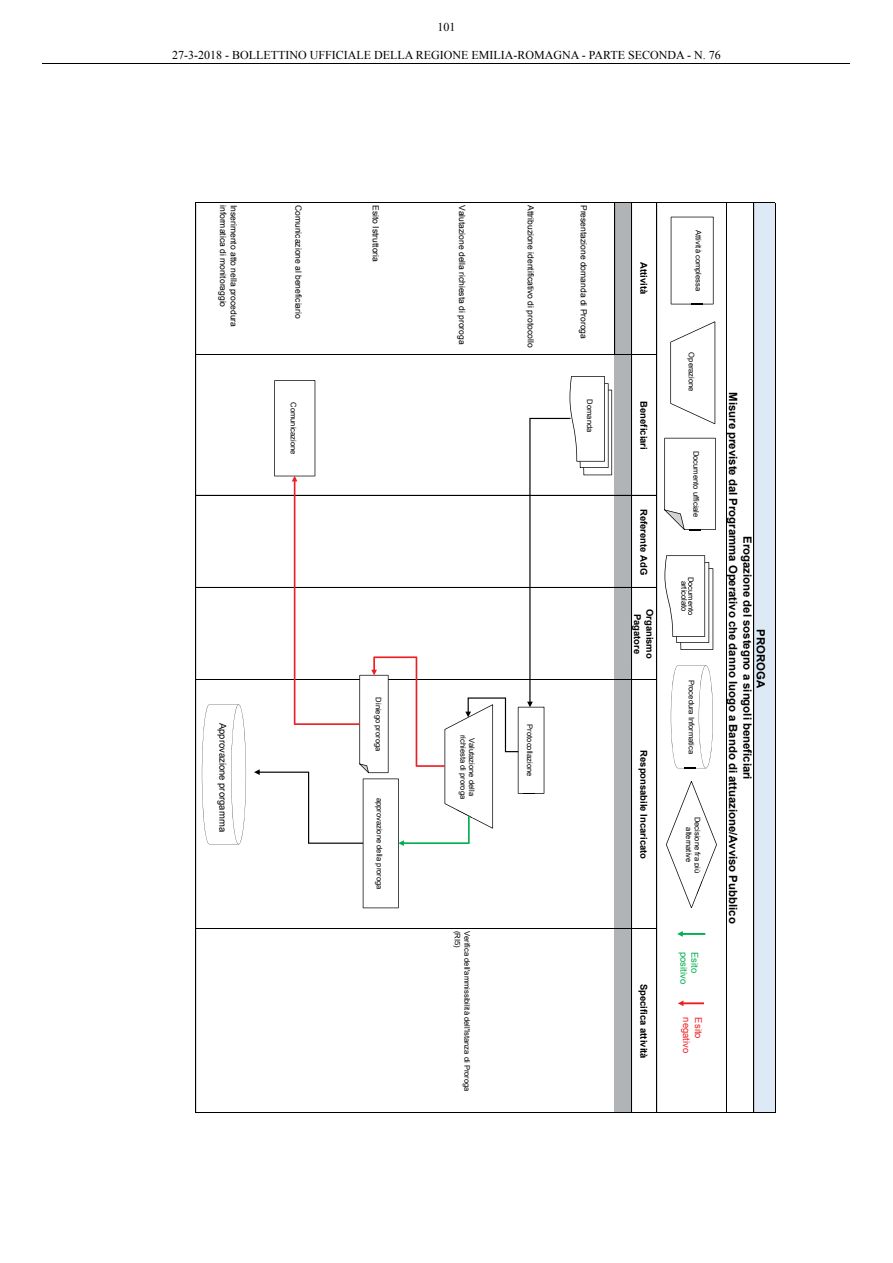
<style>
.page{position:relative;width:893px;height:1263px;background:#fff}
.page>*{position:absolute;margin:0;border:0;box-sizing:border-box;transform-origin:0 0}
.t1{font:12px "Times New Roman";color:#000}
.t2{font:700 11.4px/13.2px "Arial";color:#000;text-align:center}
.t3{font:700 9.45px/12.3px "Arial";color:#000;text-align:center}
.t4{font:9.45px "Arial";color:#000}
.t5{font:9.45px/10.9px "Arial";color:#00af4f}
.t6{font:9.45px/11.9px "Arial";color:#ed1f24}
.t7{font:8.55px/10.6px "Arial";color:#000}
.t8{font:7.65px/8.7px "Arial";letter-spacing:-.005em;color:#000;text-align:center}
</style>
<div class="page">
<hr style="left:43px;top:64px;width:807px;height:1px;background:#000">
<svg style="left:195px;top:203px;width:581px;height:910px"></svg>
<img style="left:689px;top:952px;width:11px;height:34px">
<img style="left:675px;top:952px;width:14px;height:42px">
<img style="left:667px;top:1017px;width:37px;height:48px">
<h1 class="t1" style="left:437px;top:19px;width:19px">101</h1>
<h1 class="t1" style="left:172px;top:47px;width:550px">27-3-2018 - BOLLETTINO UFFICIALE DELLA REGIONE EMILIA-ROMAGNA - PARTE sECONDA - N. 76</h1>
<p class="t7" style="left:239px;top:205px;width:124px;rotate:90deg">Inserimento atto nella procedura informatica di monitoraggio</p>
<p class="t7" style="left:304px;top:205px;width:115px;rotate:90deg">Comunicazione al beneficiario</p>
<p class="t8" style="left:298px;top:402px;width:54px;rotate:90deg">Comunicazione</p>
<p class="t4" style="left:229px;top:723px;width:111px;rotate:90deg">Approvazione prorgamma</p>
<p class="t7" style="left:381px;top:205px;width:58px;rotate:90deg">Esito Istruttoria</p>
<p class="t8" style="left:383px;top:697px;width:55px;rotate:90deg">Diniego proroga</p>
<p class="t8" style="left:384px;top:798px;width:93px;rotate:90deg">approvazione della proroga</p>
<p class="t7" style="left:467px;top:205px;width:141px;rotate:90deg">Valutazione della richiesta di proroga</p>
<p class="t8" style="left:476px;top:735px;width:66px;rotate:90deg">Valutazione della richiesta di proroga</p>
<p class="t8" style="left:472px;top:931px;width:162px;line-height:9.6px;text-align:left;rotate:90deg">Verifica dell'ammissibilità dell'Istanza di Proroga ( 5)</p>
<p class="t8" style="left:462px;top:933px;width:9px;rotate:90deg">RI</p>
<p class="t7" style="left:536px;top:205px;width:144px;rotate:90deg">Attribuzione identificativo di protocollo</p>
<p class="t8" style="left:534px;top:724px;width:53px;rotate:90deg">Protocollazione</p>
<p class="t7" style="left:589px;top:205px;width:136px;rotate:90deg">Presentazione domanda di Proroga</p>
<p class="t8" style="left:594px;top:399px;width:34px;rotate:90deg">Domanda</p>
<p class="t3" style="left:650px;top:262px;width:34px;rotate:90deg">Attività</p>
<p class="t3" style="left:650px;top:401px;width:50px;rotate:90deg">Beneficiari</p>
<p class="t3" style="left:650px;top:509px;width:68px;rotate:90deg">Referente AdG</p>
<p class="t3" style="left:656px;top:609px;width:51px;rotate:90deg">Organismo<br>Pagatore</p>
<p class="t3" style="left:650px;top:750px;width:110px;rotate:90deg">Responsabile Incaricato</p>
<p class="t3" style="left:650px;top:984px;width:76px;rotate:90deg">Specifica attività</p>
<p class="t8" style="left:703px;top:230px;width:63px;rotate:90deg">Attività complessa</p>
<p class="t8" style="left:696px;top:352px;width:41px;rotate:90deg">Operazione</p>
<p class="t8" style="left:701px;top:451px;width:68px;rotate:90deg">Documento ufficiale</p>
<p class="t8" style="left:694px;top:577px;width:40px;line-height:6.8px;rotate:90deg">Documento articolato</p>
<p class="t8" style="left:696px;top:680px;width:76px;rotate:90deg">Procedura Informatica</p>
<p class="t8" style="left:702px;top:816px;width:58px;rotate:90deg">Decisione fra più alternative</p>
<p class="t5" style="left:700px;top:952px;width:34px;rotate:90deg">Esito positivo</p>
<p class="t6" style="left:704px;top:1017px;width:37px;rotate:90deg">Esito negativo</p>
<h2 class="t2" style="left:739px;top:392px;width:533px;rotate:90deg">Misure previste dal Programma Operativo che danno luogo a Bando di attuazione/Avviso Pubblico</h2>
<h2 class="t2" style="left:767px;top:536px;width:245px;rotate:90deg">PROROGA<br>Erogazione del sostegno a singoli beneficiari</h2>
</div>
